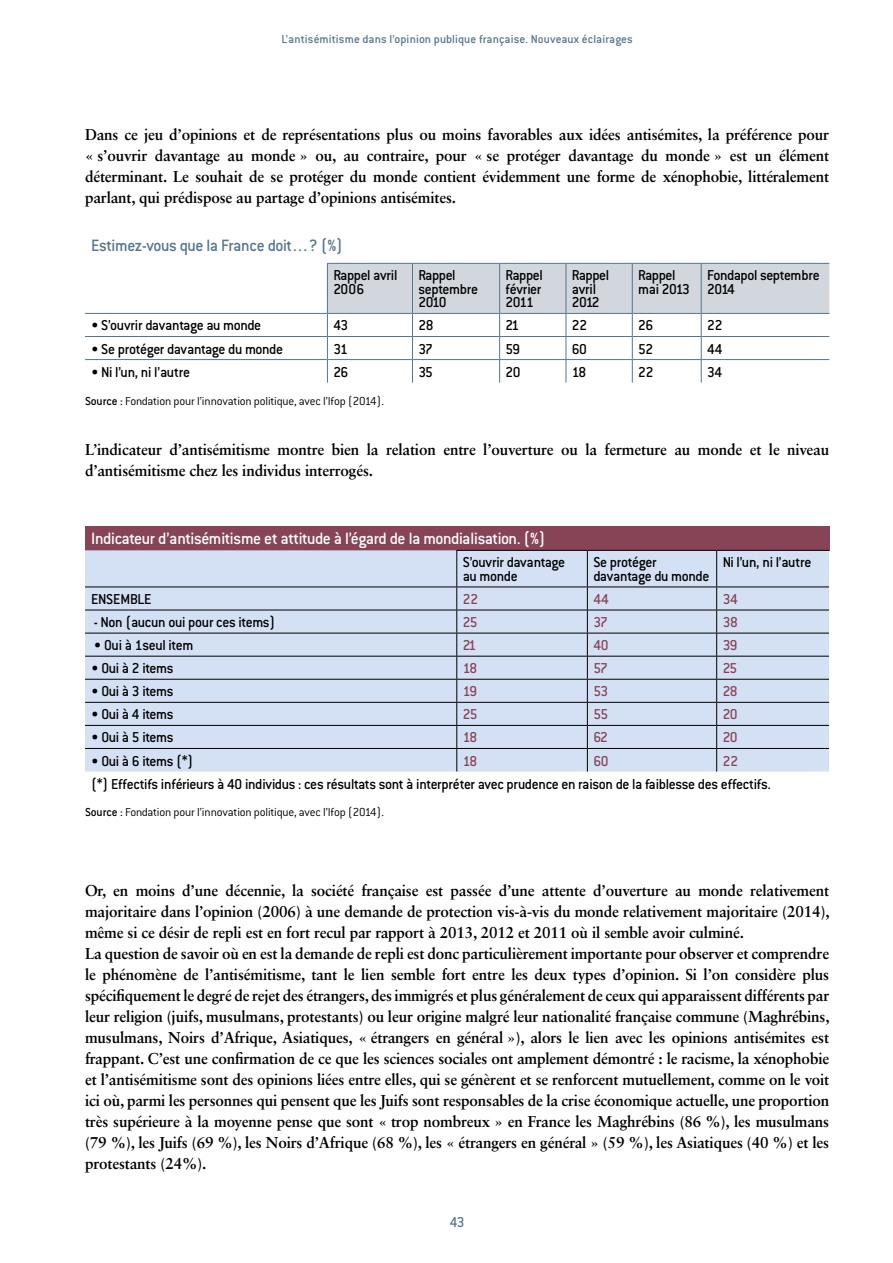
<style>
.page{position:relative;width:893px;height:1263px;background:#fff}
.page>*{position:absolute;margin:0;border:0;box-sizing:border-box;transform-origin:0 0}
.t1{font:500 18px "Conduit ITC Std";color:#fff}
.t2{font:500 18px "Conduit ITC Std";color:#55768d}
.t3{font:700 15.75px/21px "Sabon LT Std";letter-spacing:-.01em;color:#000}
.t4{font:500 15.75px/13.5px "Conduit ITC Std";letter-spacing:-.025em;color:#000}
.t5{font:500 15.75px "Conduit ITC Std";letter-spacing:-.05em;color:#874456}
.t6{font:500 15.75px "Conduit ITC Std";color:#55768d}
.t7{font:300 12.75px "Conduit ITC Std";letter-spacing:-.015em;color:#000}
.t8{font:500 12.75px "Conduit ITC Std";letter-spacing:.005em;color:#55768d}
.s1{font-weight:500}
</style>
<div class="page">
<hr style="left:85px;top:313px;width:242px;height:1px;background:#55768d">
<hr style="left:85px;top:336px;width:242px;height:1px;background:#55768d">
<hr style="left:85px;top:359px;width:242px;height:1px;background:#55768d">
<svg style="left:327px;top:263px;width:502px;height:120px"></svg>
<hr style="left:701px;top:359px;width:128px;height:1px;background:#55768d">
<div style="left:85px;top:526px;width:744px;height:24px;background:#874456"></div>
<svg style="left:85px;top:550px;width:744px;height:221px;background:#cad7e9"></svg>
<p class="t8" style="left:281px;top:32px;width:353px">L’antisémitisme dans l’opinion publique française. Nouveaux éclairages</p>
<p class="t3" style="left:85px;top:123px;width:746px;text-align:justify">Dans ce jeu d’opinions et de représentations plus ou moins favorables aux idées antisémites, la préférence pour « s’ouvrir davantage au monde » ou, au contraire, pour « se protéger davantage du monde » est un élément déterminant. Le souhait de se protéger du monde contient évidemment une forme de xénophobie, littéralement parlant, qui prédispose au partage d’opinions antisémites.</p>
<p class="t2" style="left:91px;top:235px;width:253px">Estimez-vous que la France doit…? (%)</p>
<p class="t4" style="left:333px;top:269px;width:66px">Rappel avril<br>2006</p>
<p class="t4" style="left:418px;top:269px;width:61px">Rappel septembre<br>2010</p>
<p class="t4" style="left:506px;top:269px;width:39px;text-align:justify">Rappel février 2011</p>
<p class="t4" style="left:572px;top:269px;width:39px">Rappel avril<br>2012</p>
<p class="t4" style="left:638px;top:269px;width:53px">Rappel mai 2013</p>
<p class="t4" style="left:707px;top:269px;width:114px">Fondapol septembre<br>2014</p>
<p class="t4" style="left:91px;top:319px;width:172px">• S’ouvrir davantage au monde</p>
<p class="t4" style="left:333px;top:319px;width:16px">43</p>
<p class="t4" style="left:418px;top:319px;width:17px">28</p>
<p class="t4" style="left:506px;top:319px;width:15px">21</p>
<p class="t4" style="left:572px;top:319px;width:17px">22</p>
<p class="t4" style="left:638px;top:319px;width:16px">26</p>
<p class="t4" style="left:707px;top:319px;width:17px">22</p>
<p class="t4" style="left:91px;top:342px;width:194px">• Se protéger davantage du monde</p>
<p class="t4" style="left:333px;top:342px;width:16px">31</p>
<p class="t4" style="left:418px;top:342px;width:16px">37</p>
<p class="t4" style="left:506px;top:342px;width:16px">59</p>
<p class="t4" style="left:572px;top:342px;width:17px">60</p>
<p class="t4" style="left:638px;top:342px;width:16px">52</p>
<p class="t4" style="left:707px;top:342px;width:17px">44</p>
<p class="t4" style="left:91px;top:365px;width:101px">• Ni l’un, ni l’autre</p>
<p class="t4" style="left:333px;top:365px;width:16px">26</p>
<p class="t4" style="left:418px;top:365px;width:16px">35</p>
<p class="t4" style="left:506px;top:365px;width:17px">20</p>
<p class="t4" style="left:572px;top:365px;width:16px">18</p>
<p class="t4" style="left:638px;top:365px;width:17px">22</p>
<p class="t4" style="left:707px;top:365px;width:17px">34</p>
<p class="t7" style="left:85px;top:394px;width:301px"><span class="s1">Source :</span> Fondation pour l’innovation politique, avec l’Ifop (2014).</p>
<p class="t3" style="left:85px;top:438px;width:746px">L’indicateur d’antisémitisme montre bien la relation entre l’ouverture ou la fermeture au monde et le niveau d’antisémitisme chez les individus interrogés.</p>
<p class="t1" style="left:91px;top:529px;width:456px">I ndicateur d’antisémitisme et attitude à l’égard de la mondialisation. (%)</p>
<p class="t4" style="left:463px;top:556px;width:104px">S’ouvrir davantage au monde</p>
<p class="t4" style="left:593px;top:556px;width:117px">Se protéger davantage du monde</p>
<p class="t4" style="left:723px;top:556px;width:90px">Ni l’un, ni l’autre</p>
<p class="t4" style="left:91px;top:592px;width:9px">ENSEMB</p>
<p class="t4" style="left:137px;top:592px;width:14px">LE</p>
<p class="t5" style="left:463px;top:590px;width:17px">22</p>
<p class="t5" style="left:593px;top:590px;width:17px">44</p>
<p class="t5" style="left:723px;top:590px;width:17px">34</p>
<p class="t4" style="left:94px;top:615px;width:183px">- Non (aucun oui pour ces items)</p>
<p class="t5" style="left:463px;top:613px;width:16px">25</p>
<p class="t5" style="left:593px;top:613px;width:16px">37</p>
<p class="t5" style="left:723px;top:613px;width:17px">38</p>
<p class="t4" style="left:94px;top:638px;width:101px">• Oui à 1seul item</p>
<p class="t5" style="left:463px;top:636px;width:15px">21</p>
<p class="t5" style="left:593px;top:636px;width:17px">40</p>
<p class="t5" style="left:723px;top:636px;width:16px">39</p>
<p class="t4" style="left:91px;top:662px;width:84px">• Oui à 2 items</p>
<p class="t5" style="left:463px;top:659px;width:16px">18</p>
<p class="t5" style="left:593px;top:659px;width:16px">57</p>
<p class="t5" style="left:723px;top:659px;width:16px">25</p>
<p class="t4" style="left:91px;top:685px;width:84px">• Oui à 3 items</p>
<p class="t5" style="left:463px;top:682px;width:16px">19</p>
<p class="t5" style="left:593px;top:682px;width:16px">53</p>
<p class="t5" style="left:723px;top:682px;width:17px">28</p>
<p class="t4" style="left:91px;top:708px;width:84px">• Oui à 4 items</p>
<p class="t5" style="left:463px;top:706px;width:16px">25</p>
<p class="t5" style="left:593px;top:706px;width:16px">55</p>
<p class="t5" style="left:723px;top:706px;width:17px">20</p>
<p class="t4" style="left:91px;top:731px;width:84px">• Oui à 5 items</p>
<p class="t5" style="left:463px;top:729px;width:16px">18</p>
<p class="t5" style="left:593px;top:729px;width:16px">62</p>
<p class="t5" style="left:723px;top:729px;width:17px">20</p>
<p class="t4" style="left:91px;top:754px;width:104px">• Oui à 6 items (*)</p>
<p class="t5" style="left:463px;top:752px;width:16px">18</p>
<p class="t5" style="left:593px;top:752px;width:17px">60</p>
<p class="t5" style="left:723px;top:752px;width:17px">22</p>
<p class="t4" style="left:91px;top:777px;width:681px">(*) Effectifs inférieurs à 40 individus : ces résultats sont à interpréter avec prudence en raison de la faiblesse des effectifs.</p>
<p class="t7" style="left:85px;top:805px;width:301px"><span class="s1">Source :</span> Fondation pour l’innovation politique, avec l’Ifop (2014).</p>
<p class="t3" style="left:85px;top:879px;width:746px">Or, en moins d’une décennie, la société française est passée d’une attente d’ouverture au monde relativement majoritaire dans l’opinion (2006) à une demande de protection vis-à-vis du monde relativement majoritaire (2014), même si ce désir de repli est en fort recul par rapport à 2013, 2012 et 2011 où il semble avoir culminé.<br>La question de savoir où en est la demande de repli est donc particulièrement importante pour observer et comprendre le phénomène de l’antisémitisme, tant le lien semble fort entre les deux types d’opinion. Si l’on considère plus spécifiquement le degré de rejet des étrangers, des immigrés et plus généralement de ceux qui apparaissent différents par leur religion (juifs, musulmans, protestants) ou leur origine malgré leur nationalité française commune (Maghrébins, musulmans, Noirs d’Afrique, Asiatiques, « étrangers en général »), alors le lien avec les opinions antisémites est frappant. C’est une confirmation de ce que les sciences sociales ont amplement démontré : le racisme, la xénophobie et l’antisémitisme sont des opinions liées entre elles, qui se génèrent et se renforcent mutuellement, comme on le voit ici où, parmi les personnes qui pensent que les Juifs sont responsables de la crise économique actuelle, une proportion très supérieure à la moyenne pense que sont « trop nombreux » en France les Maghrébins (86 %), les musulmans (79 %), les Juifs (69 %), les Noirs d’Afrique (68 %), les « étrangers en général » (59 %), les Asiatiques (40 %) et les protestants (24%).</p>
<p class="t6" style="left:450px;top:1213px;width:16px">43</p>
</div>
